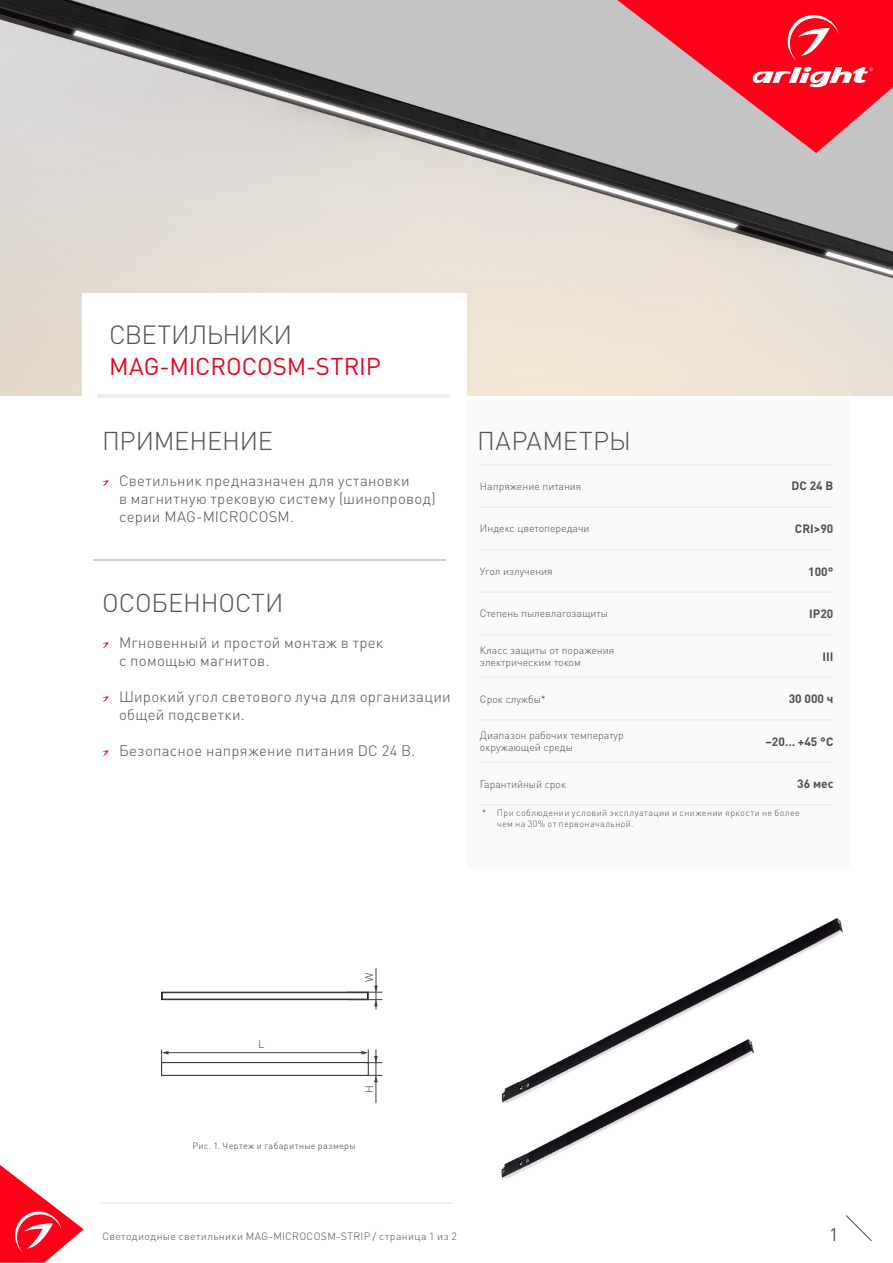
<style>
.page{position:relative;width:893px;height:1263px;background:#fff}
.page>*{position:absolute;margin:0;border:0;box-sizing:border-box;transform-origin:0 0}
.t1{font:300 25.95px "DIN Pro";letter-spacing:-.025em;color:#485156}
.t2{font:300 25.5px "DIN Pro";letter-spacing:-.005em;color:#485156}
.t3{font:300 25.5px "DIN Pro";letter-spacing:.015em;color:#485156}
.t4{font:24px "DIN Pro";color:#e40521}
.t5{font:18px "DIN Pro";color:#485156}
.t6{font:300 15px/18px "DIN Pro";letter-spacing:.02em;color:#485156}
.t7{font:700 12px "DIN Pro";color:#485156}
.t8{font:300 11.1px "DIN Pro";color:#3c3c3b}
.t9{font:300 10.5px/12px "DIN Pro";color:#485156}
.t10{font:300 10.5px "DIN Pro";letter-spacing:.035em;color:#485156}
.t11{font:300 9px/10.5px "DIN Pro";letter-spacing:.04em;color:#485156}
.t12{font:300 9px "DIN Pro";letter-spacing:.04em;color:#3c3c3b}
</style>
<div class="page">
<svg style="left:845px;top:1215px;width:27px;height:26px"></svg>
<hr style="left:101px;top:1203px;width:352px;height:1px;background:#e3e3e3">
<img style="left:0;top:0;width:893px;height:396px">
<div style="left:467px;top:397px;width:383px;height:471px;background:#fbfafa"></div>
<hr style="left:480px;top:464px;width:206px;height:1px;background:#ededed">
<hr style="left:686px;top:464px;width:147px;height:1px;background:#ededed">
<hr style="left:480px;top:506px;width:206px;height:2px;background:#ededed">
<hr style="left:686px;top:506px;width:147px;height:2px;background:#ededed">
<hr style="left:480px;top:549px;width:206px;height:1px;background:#ededed">
<hr style="left:686px;top:549px;width:147px;height:1px;background:#ededed">
<hr style="left:480px;top:591px;width:206px;height:2px;background:#ededed">
<hr style="left:686px;top:591px;width:147px;height:2px;background:#ededed">
<hr style="left:480px;top:634px;width:206px;height:1px;background:#ededed">
<hr style="left:686px;top:634px;width:147px;height:1px;background:#ededed">
<hr style="left:480px;top:676px;width:206px;height:2px;background:#ededed">
<hr style="left:686px;top:676px;width:147px;height:2px;background:#ededed">
<hr style="left:480px;top:719px;width:206px;height:1px;background:#ededed">
<hr style="left:686px;top:719px;width:147px;height:1px;background:#ededed">
<hr style="left:480px;top:761px;width:206px;height:2px;background:#ededed">
<hr style="left:686px;top:761px;width:147px;height:2px;background:#ededed">
<hr style="left:480px;top:804px;width:206px;height:1px;background:#ededed">
<hr style="left:686px;top:804px;width:147px;height:1px;background:#ededed">
<svg style="left:102px;top:480px;width:7px;height:6px"></svg>
<svg style="left:102px;top:642px;width:7px;height:6px"></svg>
<svg style="left:102px;top:696px;width:7px;height:6px"></svg>
<svg style="left:102px;top:750px;width:7px;height:6px"></svg>
<hr style="left:94px;top:560px;width:352px;height:1px;background:#d0d0d0">
<div style="left:82px;top:293px;width:384px;height:105px;background:#fff"></div>
<hr style="left:98px;top:395px;width:352px;height:3px;background:#ededed">
<img style="left:501px;top:918px;width:342px;height:261px">
<div style="left:161px;top:1062px;width:207px;height:13px;background:#fff;border:1px solid #282424"></div>
<div style="left:161px;top:992px;width:207px;height:8px;background:#3a3636"></div>
<hr style="left:164px;top:1052px;width:202px;height:1px;background:#404040">
<svg style="left:161px;top:1049px;width:8px;height:15px"></svg>
<hr style="left:376px;top:1049px;width:1px;height:54px;background:#404040">
<svg style="left:361px;top:1049px;width:21px;height:15px"></svg>
<hr style="left:376px;top:968px;width:1px;height:41px;background:#404040">
<svg style="left:373px;top:985px;width:6px;height:7px"></svg>
<svg style="left:373px;top:1000px;width:6px;height:6px"></svg>
<hr style="left:347px;top:992px;width:35px;height:1px;background:#404040">
<hr style="left:347px;top:999px;width:35px;height:1px;background:#404040">
<div style="left:162px;top:992px;width:206px;height:7px;background:#fff;border:1px solid #282424"></div>
<svg style="left:366px;top:1075px;width:16px;height:7px"></svg>
<svg style="left:617px;top:0;width:276px;height:153px;background:#e65b69"></svg>
<svg style="left:0;top:1165px;width:84px;height:98px"></svg>
<h1 class="t1" style="left:109px;top:317px;width:185px">СВЕТИЛЬНИКИ</h1>
<h3 class="t4" style="left:109px;top:350px;width:273px">MAG-MICROCOSM-STRIP</h3>
<h2 class="t2" style="left:102px;top:423px;width:172px">ПРИМЕНЕНИЕ</h2>
<p class="t6" style="left:119px;top:471px;width:318px">Светильник предназначен для установки<br>в магнитную трековую систему (шинопровод) серии MAG-MICROCOSM.</p>
<h2 class="t2" style="left:102px;top:585px;width:183px">ОСОБЕННОСТИ</h2>
<p class="t6" style="left:119px;top:633px;width:266px">Мгновенный и простой монтаж в трек с помощью магнитов.</p>
<p class="t6" style="left:119px;top:687px;width:333px">Широкий угол светового луча для организации общей подсветки.</p>
<p class="t6" style="left:119px;top:741px;width:298px">Безопасное напряжение питания DC 24 В.</p>
<h2 class="t3" style="left:477px;top:423px;width:155px">ПАРАМЕТРЫ</h2>
<p class="t9" style="left:480px;top:480px;width:103px">Напряжение питания</p>
<p class="t7" style="left:792px;top:478px;width:43px">DC 24 В</p>
<p class="t9" style="left:480px;top:522px;width:111px">Индекс цветопередачи</p>
<p class="t7" style="left:795px;top:520px;width:40px">CRI&gt;90</p>
<p class="t9" style="left:480px;top:565px;width:74px">Угол излучения</p>
<p class="t7" style="left:808px;top:563px;width:27px">100°</p>
<p class="t9" style="left:480px;top:607px;width:130px">Степень пылевлагозащиты</p>
<p class="t7" style="left:809px;top:605px;width:26px">IP20</p>
<p class="t9" style="left:480px;top:644px;width:136px">Класс защиты от поражения электрическим током</p>
<p class="t7" style="left:822px;top:648px;width:12px">III</p>
<p class="t9" style="left:480px;top:692px;width:67px">Срок службы*</p>
<p class="t7" style="left:789px;top:691px;width:46px">30 000 ч</p>
<p class="t9" style="left:480px;top:729px;width:145px">Диапазон рабочих температур окружающей среды</p>
<p class="t7" style="left:765px;top:733px;width:69px">−20… +45 °С</p>
<p class="t9" style="left:480px;top:777px;width:88px">Гарантийный срок</p>
<p class="t7" style="left:797px;top:776px;width:38px">36 мес</p>
<p class="t11" style="left:497px;top:807px;width:304px;text-indent:-15px">* При соблюдении условий эксплуатации и снижении яркости не более чем на 30% от первоначальной.</p>
<p class="t8" style="left:362px;top:981px;width:11px;rotate:-90deg">W</p>
<p class="t8" style="left:258px;top:1036px;width:8px">L</p>
<p class="t8" style="left:362px;top:1093px;width:9px;rotate:-90deg">H</p>
<p class="t12" style="left:192px;top:1140px;width:165px">Рис. 1. Чертеж и габаритные размеры</p>
<p class="t10" style="left:102px;top:1229px;width:356px">Светодиодные светильники MAG-MICROCOSM-STRIP / страница 1 из 2</p>
<p class="t5" style="left:829px;top:1222px;width:11px">1</p>
</div>
